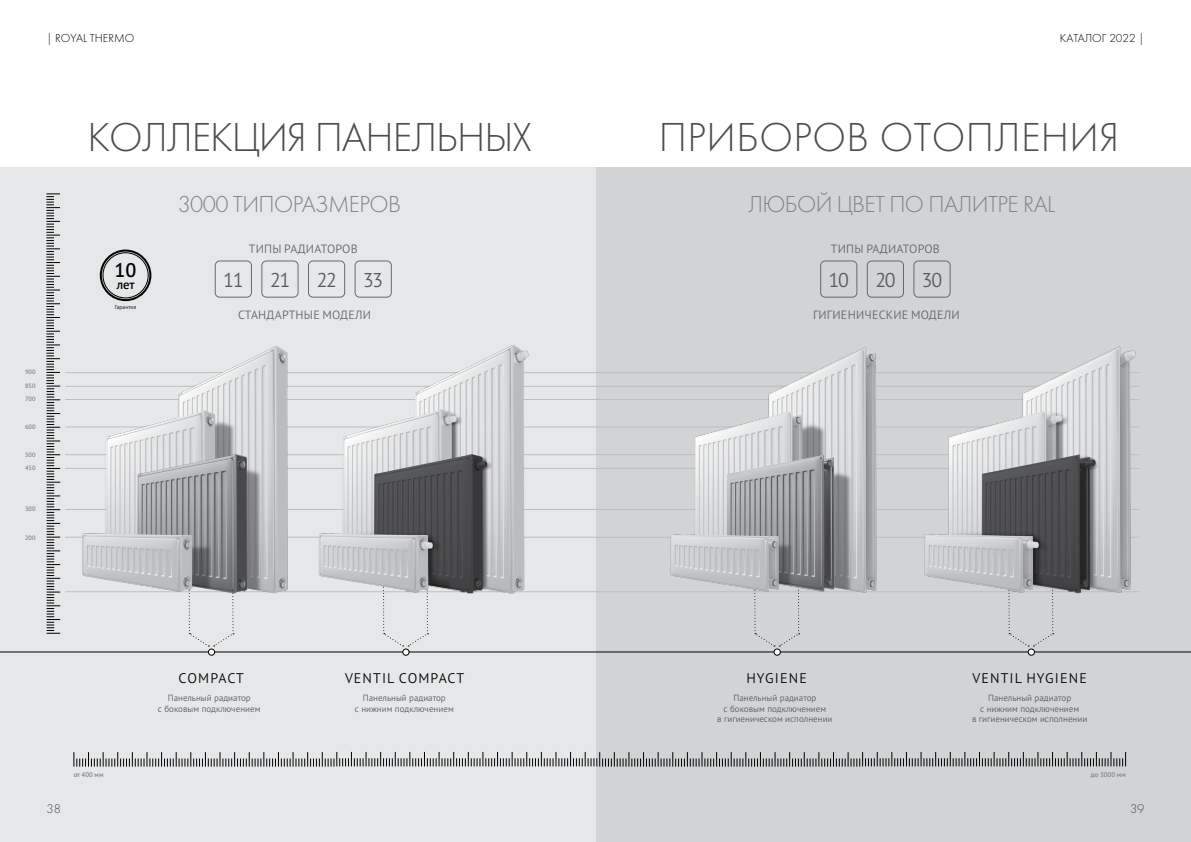
<style>
.page{position:relative;width:1191px;height:842px;background:#fff}
.page>*{position:absolute;margin:0;border:0;box-sizing:border-box;transform-origin:0 0}
.t1{font:42px "Futura Light C";letter-spacing:-.025em;color:#4d4d4f}
.t2{font:42px "Futura Light C";letter-spacing:.01em;color:#4d4d4f}
.t3{font:24px "Futura Light C";letter-spacing:-.025em;color:#808285}
.t4{font:300 20px "PT Sans Pro";letter-spacing:-.06em;color:#58595b}
.t5{font:600 19.7px "PT Sans Pro";color:#000}
.t6{font:300 14px "PT Sans Pro";letter-spacing:.08em;color:#000}
.t7{font:300 14px "PT Sans Pro";letter-spacing:.055em;color:#000}
.t8{font:13.2px "Futura Light C";color:#4d4d4f}
.t9{font:600 12.7px "PT Sans Pro";color:#000}
.t10{font:300 12px "PT Sans Pro";letter-spacing:.02em;color:#636466}
.t11{font:12px "Futura Light C";color:#000}
.t12{font:300 9px/10.8px "PT Sans Pro";color:#58595b;text-align:center}
.t13{font:600 6.8px "PT Sans Pro";color:#808285}
.t14{font:600 6.3px "PT Sans Pro";color:#808285}
.t15{font:300 5.6px "PT Sans Pro";color:#000}
</style>
<div class="page">
<div style="left:595px;top:167px;width:596px;height:675px;background:#d1d3d4"></div>
<div style="left:0;top:167px;width:595px;height:675px;background:#e6e7e8"></div>
<hr style="left:0;top:651px;width:1191px;height:1px;background:#000">
<svg style="left:382px;top:599px;width:46px;height:56px"></svg>
<div style="left:402px;top:648px;width:7px;height:8px;border:1px solid #000;border-radius:50%"></div>
<svg style="left:1007px;top:599px;width:46px;height:56px"></svg>
<div style="left:1027px;top:648px;width:8px;height:8px;border:1px solid #000;border-radius:50%"></div>
<svg style="left:188px;top:599px;width:46px;height:47px"></svg>
<div style="left:208px;top:649px;width:7px;height:6px;background:#fff;border-radius:50%"></div>
<div style="left:208px;top:648px;width:7px;height:8px;border:1px solid #000;border-radius:50%"></div>
<svg style="left:753px;top:599px;width:46px;height:56px"></svg>
<div style="left:773px;top:648px;width:8px;height:8px;border:1px solid #000;border-radius:50%"></div>
<svg style="left:100px;top:250px;width:51px;height:51px"></svg>
<svg style="left:74px;top:752px;width:1052px;height:15px"></svg>
<svg style="left:215px;top:260px;width:37px;height:38px"></svg>
<svg style="left:308px;top:260px;width:37px;height:38px"></svg>
<svg style="left:261px;top:260px;width:37px;height:38px"></svg>
<svg style="left:354px;top:260px;width:38px;height:38px"></svg>
<svg style="left:820px;top:260px;width:37px;height:38px"></svg>
<svg style="left:866px;top:260px;width:38px;height:38px"></svg>
<svg style="left:913px;top:260px;width:37px;height:38px"></svg>
<svg style="left:46px;top:194px;width:14px;height:440px"></svg>
<hr style="left:65px;top:592px;width:1074px;height:1px;background:#bcbec0">
<hr style="left:65px;top:537px;width:1074px;height:1px;background:#bcbec0">
<hr style="left:65px;top:399px;width:1074px;height:1px;background:#bcbec0">
<hr style="left:65px;top:372px;width:1074px;height:1px;background:#bcbec0">
<hr style="left:65px;top:454px;width:1074px;height:1px;background:#bcbec0">
<hr style="left:65px;top:427px;width:1074px;height:1px;background:#bcbec0">
<hr style="left:65px;top:468px;width:1074px;height:1px;background:#bcbec0">
<hr style="left:65px;top:386px;width:1074px;height:1px;background:#bcbec0">
<hr style="left:65px;top:509px;width:1074px;height:1px;background:#bcbec0">
<img style="left:920px;top:346px;width:219px;height:251px">
<img style="left:668px;top:347px;width:213px;height:250px">
<img style="left:315px;top:346px;width:220px;height:251px">
<img style="left:79px;top:346px;width:212px;height:251px">
<h3 class="t11" style="left:46px;top:32px;width:89px">| ROYAL THERMO</h3>
<h3 class="t11" style="left:1059px;top:32px;width:86px">КАТАЛОГ 2022 |</h3>
<p class="t14" style="left:25px;top:368px;width:12px">900</p>
<p class="t14" style="left:25px;top:382px;width:12px">850</p>
<p class="t14" style="left:25px;top:395px;width:12px">700</p>
<p class="t14" style="left:25px;top:423px;width:12px">600</p>
<p class="t14" style="left:25px;top:450px;width:12px">500</p>
<p class="t14" style="left:25px;top:464px;width:12px">450</p>
<p class="t14" style="left:25px;top:505px;width:12px">300</p>
<p class="t14" style="left:25px;top:534px;width:12px">200</p>
<h1 class="t1" style="left:88px;top:115px;width:446px">КОЛЛЕКЦИЯ ПАНЕЛЬНЫХ</h1>
<h1 class="t2" style="left:659px;top:115px;width:462px">ПРИБОРОВ ОТОПЛЕНИЯ</h1>
<h3 class="t5" style="left:115px;top:257px;width:23px">10</h3>
<h3 class="t9" style="left:117px;top:276px;width:20px">лет</h3>
<p class="t15" style="left:115px;top:303px;width:23px">Гарантия</p>
<h2 class="t3" style="left:178px;top:191px;width:225px">3000 ТИПОРАЗМЕРОВ</h2>
<h2 class="t3" style="left:748px;top:191px;width:309px">ЛЮБОЙ ЦВЕТ ПО ПАЛИТРЕ RAL</h2>
<h3 class="t10" style="left:249px;top:241px;width:110px">ТИПЫ РАДИАТОРОВ</h3>
<h3 class="t4" style="left:223px;top:267px;width:22px">11</h3>
<h3 class="t4" style="left:270px;top:267px;width:22px">21</h3>
<h3 class="t4" style="left:316px;top:267px;width:22px">22</h3>
<h3 class="t4" style="left:363px;top:267px;width:22px">33</h3>
<h3 class="t10" style="left:238px;top:307px;width:135px">СТАНДАРТНЫЕ МОДЕЛИ</h3>
<h3 class="t10" style="left:831px;top:241px;width:110px">ТИПЫ РАДИАТОРОВ</h3>
<h3 class="t4" style="left:828px;top:267px;width:22px">10</h3>
<h3 class="t4" style="left:875px;top:267px;width:22px">20</h3>
<h3 class="t4" style="left:921px;top:267px;width:22px">30</h3>
<h3 class="t10" style="left:813px;top:307px;width:148px">ГИГИЕНИЧЕСКИЕ МОДЕЛИ</h3>
<h3 class="t7" style="left:179px;top:669px;width:67px">COMPACT</h3>
<h3 class="t6" style="left:345px;top:669px;width:121px">VENTIL COMPACT</h3>
<h3 class="t6" style="left:746px;top:669px;width:62px">HYGIENE</h3>
<h3 class="t6" style="left:972px;top:669px;width:116px">VENTIL HYGIENE</h3>
<p class="t12" style="left:158px;top:692px;width:104px">Панельный радиатор<br>с боковым подключением</p>
<p class="t12" style="left:717px;top:692px;width:117px">Панельный радиатор<br>с боковым подключением<br>в гигиеническом исполнении</p>
<p class="t12" style="left:355px;top:692px;width:100px">Панельный радиатор<br>с нижним подключением</p>
<p class="t12" style="left:972px;top:692px;width:117px">Панельный радиатор<br>с нижним подключением<br>в гигиеническом исполнении</p>
<p class="t13" style="left:74px;top:770px;width:31px">от 400 мм</p>
<p class="t13" style="left:1091px;top:770px;width:36px">до 3000 мм</p>
<h3 class="t8" style="left:46px;top:801px;width:16px">38</h3>
<h3 class="t8" style="left:1130px;top:801px;width:16px">39</h3>
</div>
